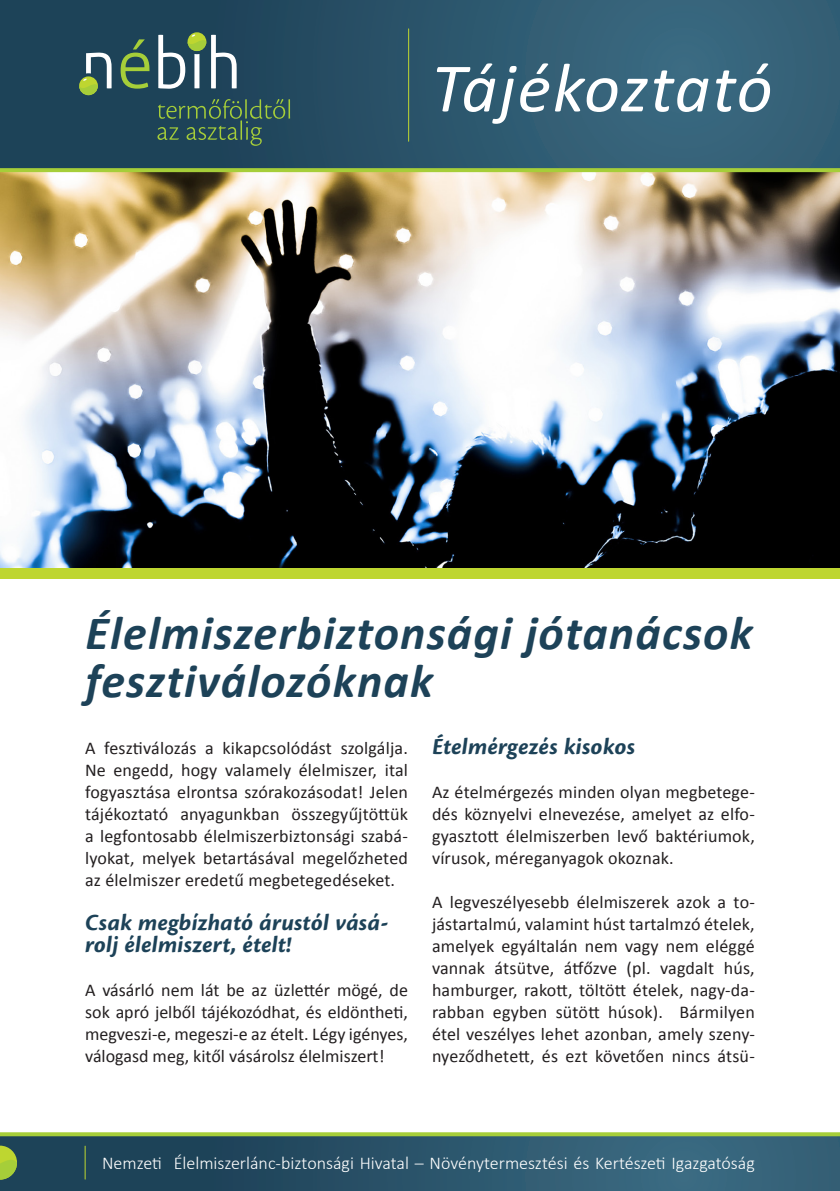
<style>
.page{position:relative;width:840px;height:1191px;background:#fff}
.page>*{position:absolute;margin:0;border:0;box-sizing:border-box;transform-origin:0 0}
.t1{font:italic 70px "Calibri";letter-spacing:.02em;color:#fff}
.t2{font:italic 700 48px/48px "Calibri";letter-spacing:.025em;color:#1d4258}
.cím{font:24px/22px "Cronos Pro Bold Capt It";letter-spacing:.01em;color:#1d4258}
.kenyér{font:18px/22px "Calibri";letter-spacing:.005em;color:#231f20;text-align:justify}
.t3{font:300 18px "Calibri";color:#fff}
</style>
<div class="page">
<svg style="left:0;top:1136px;width:839px;height:55px;background:#2b546a"></svg>
<svg style="left:0;top:1132px;width:839px;height:4px;background:#acd146"></svg>
<svg style="left:0;top:1145px;width:17px;height:34px"></svg>
<hr style="left:85px;top:1146px;width:1px;height:33px;background:#bed630">
<div style="left:0;top:567px;width:839px;height:11px;background:#bed630"></div>
<img style="left:0;top:172px;width:839px;height:395px">
<div style="left:0;top:0;width:839px;height:170px;background:linear-gradient(to right,#193d52,#3c6a81)"></div>
<svg style="left:0;top:168px;width:839px;height:4px;background:#a1c93a"></svg>
<svg style="left:157px;top:99px;width:133px;height:47px;background:#335954"></svg>
<svg style="left:120px;top:39px;width:29px;height:50px"></svg>
<svg style="left:79px;top:52px;width:32px;height:43px"></svg>
<svg style="left:187px;top:32px;width:19px;height:19px"></svg>
<svg style="left:158px;top:34px;width:78px;height:55px"></svg>
<hr style="left:408px;top:29px;width:1px;height:112px;background:#bed630">
<p class="t1" style="left:431px;top:40px;width:342px">Tájékoztató</p>
<p class="t2" style="left:86px;top:608px;width:668px">Élelmiszerbiztonsági jótanácsok fesztiválozóknak</p>
<p class="kenyér" style="left:85px;top:737px;width:324px">A fesztiválozás a kikapcsolódást szolgálja.<br>Ne engedd, hogy valamely élelmiszer, ital fogyasztása elrontsa szórakozásodat! Jelen tájékoztató anyagunkban összegyűjtöttük a legfontosabb élelmiszerbiztonsági szabá&shy;lyokat, melyek betartásával megelőzheted az élelmiszer eredetű megbetegedéseket.</p>
<p class="cím" style="left:85px;top:912px;width:305px">Csak megbízható árustól vásá&shy;rolj élelmiszert, ételt!</p>
<p class="kenyér" style="left:85px;top:979px;width:324px">A vásárló nem lát be az üzlettér mögé, de sok apró jelből tájékozódhat, és eldöntheti, megveszi-e, megeszi-e az ételt. Légy igényes, válogasd meg, kitől vásárolsz élelmiszert!</p>
<p class="cím" style="left:432px;top:736px;width:205px">Ételmérgezés kisokos</p>
<p class="kenyér" style="left:432px;top:781px;width:324px">Az ételmérgezés minden olyan megbetege&shy;dés köznyelvi elnevezése, amelyet az elfo&shy;gyasztott élelmiszerben levő baktériumok, vírusok, méreganyagok okoznak.</p>
<p class="kenyér" style="left:432px;top:891px;width:324px">A legveszélyesebb élelmiszerek azok a to&shy;jástartalmú, valamint húst tartalmzó ételek, amelyek egyáltalán nem vagy nem eléggé vannak átsütve, átfőzve (pl. vagdalt hús, hamburger, rakott, töltött ételek, nagy-da&shy;rabban egyben sütött húsok). Bármilyen étel veszélyes lehet azonban, amely szen - nyeződhetett, és ezt követően nincs átsü-</p>
<p class="t3" style="left:102px;top:1152px;width:653px">Nemzeti Élelmiszerlánc-biztonsági Hivatal – Növénytermesztési és Kertészeti Igazgatóság</p>
</div>
